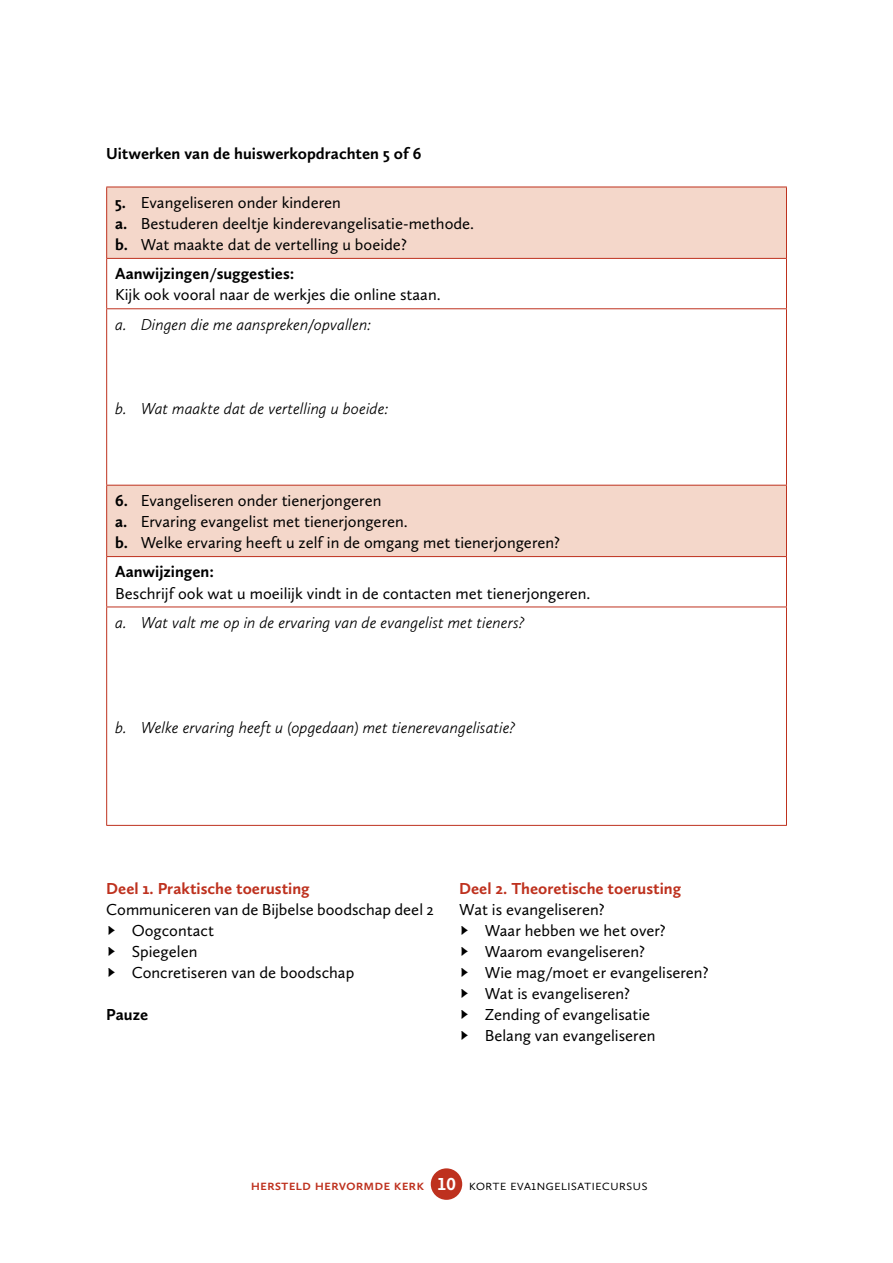
<style>
.page{position:relative;width:893px;height:1263px;background:#fff}
.page>*{position:absolute;margin:0;border:0;box-sizing:border-box;transform-origin:0 0}
.t1{font:16.5px/21px "Calluna Sans";color:#000}
.t2{font:italic 300 16.5px "Calluna Sans";color:#000}
.t3{font:700 16.5px "Calluna Sans";color:#000}
.t4{font:700 16.5px "Calluna Sans";color:#be311e}
.t5{font:300 15px "Calluna Sans";color:#000}
.s1{font-weight:700}
.s2{font-weight:600;color:#be311e}
.s3{font-weight:700;font-size:18px;color:#fff}
</style>
<div class="page">
<div style="left:431px;top:1168px;width:31px;height:32px;background:#be311e;border-radius:50%"></div>
<svg style="left:107px;top:188px;width:679px;height:368px"></svg>
<hr style="left:106px;top:187px;width:681px;height:1px;background:#be311e">
<hr style="left:106px;top:187px;width:1px;height:71px;background:#be311e">
<hr style="left:786px;top:187px;width:1px;height:71px;background:#be311e">
<hr style="left:106px;top:258px;width:681px;height:1px;background:#be311e">
<hr style="left:106px;top:259px;width:1px;height:49px;background:#be311e">
<hr style="left:786px;top:259px;width:1px;height:49px;background:#be311e">
<hr style="left:106px;top:308px;width:681px;height:1px;background:#be311e">
<hr style="left:106px;top:309px;width:1px;height:176px;background:#be311e">
<hr style="left:786px;top:309px;width:1px;height:176px;background:#be311e">
<hr style="left:106px;top:485px;width:681px;height:1px;background:#be311e">
<hr style="left:106px;top:485px;width:1px;height:71px;background:#be311e">
<hr style="left:786px;top:485px;width:1px;height:71px;background:#be311e">
<hr style="left:106px;top:556px;width:681px;height:1px;background:#be311e">
<hr style="left:106px;top:557px;width:1px;height:50px;background:#be311e">
<hr style="left:786px;top:557px;width:1px;height:50px;background:#be311e">
<hr style="left:106px;top:607px;width:681px;height:1px;background:#be311e">
<hr style="left:106px;top:607px;width:1px;height:218px;background:#be311e">
<hr style="left:786px;top:607px;width:1px;height:218px;background:#be311e">
<hr style="left:106px;top:825px;width:681px;height:1px;background:#be311e">
<p class="t3" style="left:106px;top:143px;width:317px">Uitwerken van de huiswerkopdrachten 5 of 6</p>
<p class="t1" style="left:115px;top:192px;width:361px"><span class="s1">5.</span> Evangeliseren onder kinderen<br><span class="s1">a.</span> Bestuderen deeltje kinderevangelisatie-methode. <span class="s1">b.</span> Wat maakte dat de vertelling u boeide?</p>
<p class="t3" style="left:115px;top:264px;width:181px">Aanwijzingen/suggesties:</p>
<p class="t1" style="left:115px;top:284px;width:327px">Kijk ook vooral naar de werkjes die online staan.</p>
<p class="t2" style="left:115px;top:314px;width:258px">a. Dingen die me aanspreken/opvallen:</p>
<p class="t2" style="left:115px;top:398px;width:275px">b. Wat maakte dat de vertelling u boeide:</p>
<p class="t1" style="left:115px;top:490px;width:446px"><span class="s1">6.</span> Evangeliseren onder tienerjongeren<br><span class="s1">a.</span> Ervaring evangelist met tienerjongeren.<br><span class="s1">b.</span> Welke ervaring heeft u zelf in de omgang met tienerjongeren?</p>
<p class="t3" style="left:115px;top:562px;width:100px">Aanwijzingen:</p>
<p class="t1" style="left:115px;top:582px;width:477px">Beschrijf ook wat u moeilijk vindt in de contacten met tienerjongeren.</p>
<p class="t2" style="left:115px;top:612px;width:411px">a. Wat valt me op in de ervaring van de evangelist met tieners?</p>
<p class="t2" style="left:115px;top:717px;width:402px">b. Welke ervaring heeft u (opgedaan) met tienerevangelisatie?</p>
<p class="t4" style="left:106px;top:878px;width:205px">Deel 1. Praktische toerusting</p>
<p class="t1" style="left:106px;top:899px;width:329px">Communiceren van de Bijbelse boodschap deel 2 <span class="s1">►</span> Oogcontact<br><span class="s1">►</span> Spiegelen<br><span class="s1">►</span> Concretiseren van de boodschap</p>
<p class="t3" style="left:106px;top:1004px;width:43px">Pauze</p>
<p class="t4" style="left:459px;top:878px;width:223px">Deel 2. Theoretische toerusting</p>
<p class="t1" style="left:459px;top:899px;width:251px">Wat is evangeliseren?<br><span class="s1">►</span> Waar hebben we het over?<br><span class="s1">►</span> Waarom evangeliseren?<br><span class="s1">►</span> Wie mag/moet er evangeliseren? <span class="s1">►</span> Wat is evangeliseren?<br><span class="s1">►</span> Zending of evangelisatie<br><span class="s1">►</span> Belang van evangeliseren</p>
<p class="t5" style="left:251px;top:1176px;width:399px"><span class="s2">hersteld hervormde kerk</span> <span class="s3">10</span> korte eva1ngelisatiecursus</p>
</div>
